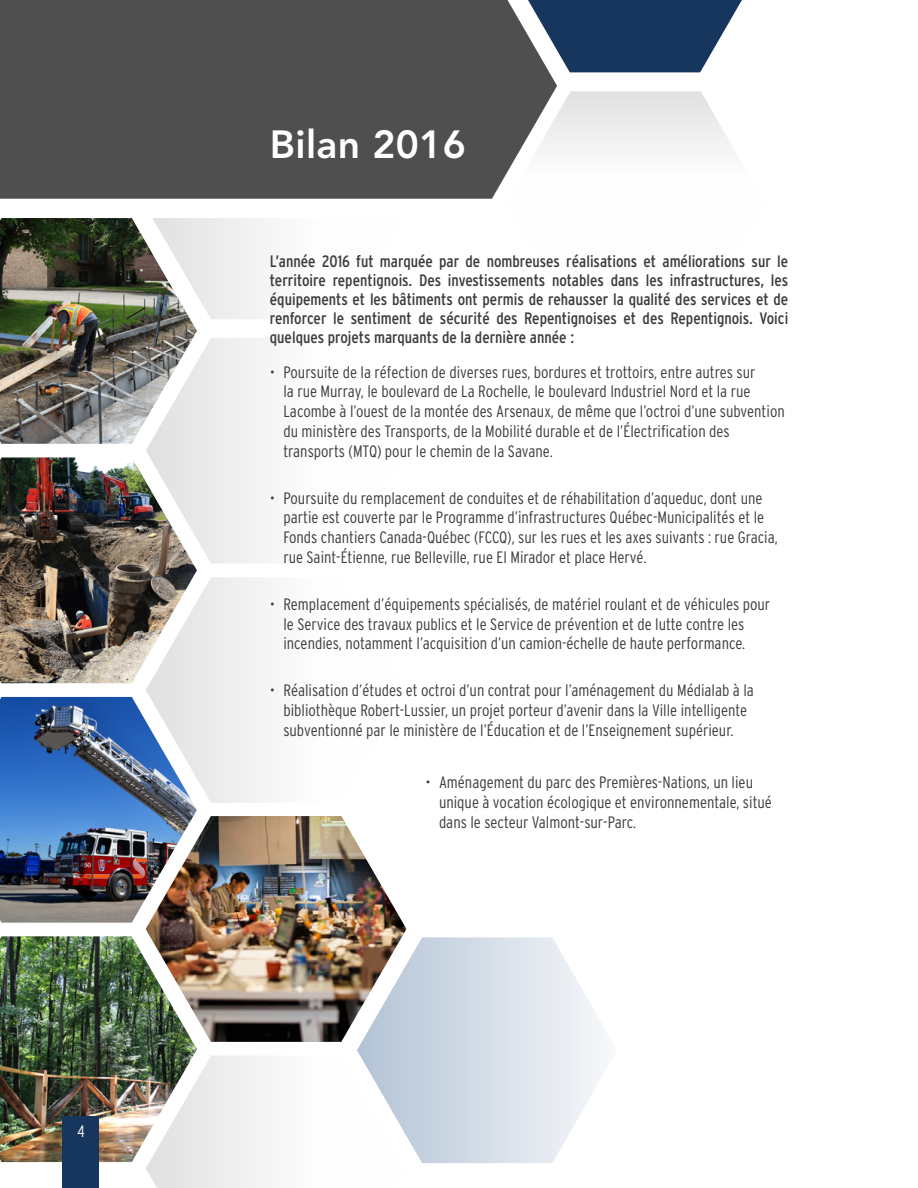
<style>
.page{position:relative;width:918px;height:1188px;background:#fff}
.page>*{position:absolute;margin:0;border:0;box-sizing:border-box;transform-origin:0 0}
.t1{font:800 39px "Avenir";letter-spacing:.01em;color:#fff}
.t2{font:300 condensed 16.5px/19.8px "Interstate";color:#3c3c3b}
.t3{font:condensed 16.5px/18.9px "Interstate";color:#3c3c3b;text-align:justify}
.t4{font:300 condensed 16.5px "Interstate";color:#fff}
</style>
<div class="page">
<svg style="left:557px;top:91px;width:177px;height:59px;fill:#ededed"></svg>
<div style="left:0;top:0;width:557px;height:199px;background:#504f4f"></div>
<svg style="left:528px;top:0;width:214px;height:72px"></svg>
<img style="left:0;top:218px;width:197px;height:226px">
<svg style="left:146px;top:338px;width:121px;height:225px;fill:#eee"></svg>
<img style="left:0;top:457px;width:197px;height:226px">
<svg style="left:146px;top:577px;width:121px;height:226px;fill:#eee"></svg>
<img style="left:0;top:697px;width:197px;height:226px">
<img style="left:0;top:936px;width:197px;height:226px">
<svg style="left:152px;top:218px;width:115px;height:101px"></svg>
<img style="left:146px;top:816px;width:260px;height:226px">
<svg style="left:146px;top:1056px;width:121px;height:132px"></svg>
<svg style="left:357px;top:937px;width:246px;height:226px"></svg>
<div style="left:63px;top:1117px;width:36px;height:71px;background:#17365d"></div>
<p class="t4" style="left:77px;top:1122px;width:9px">4</p>
<h1 class="t1" style="left:270px;top:121px;width:197px">Bilan 2016</h1>
<p class="t3" style="left:270px;top:252px;width:520px">L’année 2016 fut marquée par de nombreuses réalisations et améliorations sur le territoire repentignois. Des investissements notables dans les infrastructures, les équipements et les bâtiments ont permis de rehausser la qualité des services et de renforcer le sentiment de sécurité des Repentignoises et des Repentignois. Voici quelques projets marquants de la dernière année :</p>
<p class="t2" style="left:283px;top:362px;width:503px;text-indent:-13px">• Poursuite de la réfection de diverses rues, bordures et trottoirs, entre autres sur<br>la rue Murray, le boulevard de La Rochelle, le boulevard Industriel Nord et la rue Lacombe à l’ouest de la montée des Arsenaux, de même que l’octroi d’une subvention du ministère des Transports, de la Mobilité durable et de l’Électrification des transports (MTQ) pour le chemin de la Savane.</p>
<p class="t2" style="left:283px;top:488px;width:496px;text-indent:-13px">• Poursuite du remplacement de conduites et de réhabilitation d’aqueduc, dont une partie est couverte par le Programme d’infrastructures Québec-Municipalités et le Fonds chantiers Canada-Québec (FCCQ), sur les rues et les axes suivants : rue Gracia, rue Saint-Étienne, rue Belleville, rue El Mirador et place Hervé.</p>
<p class="t2" style="left:283px;top:594px;width:488px;text-indent:-13px">• Remplacement d’équipements spécialisés, de matériel roulant et de véhicules pour le Service des travaux publics et le Service de prévention et de lutte contre les incendies, notamment l’acquisition d’un camion-échelle de haute performance.</p>
<p class="t2" style="left:270px;top:680px;width:486px;text-align:center">• Réalisation d’études et octroi d’un contrat pour l’aménagement du Médialab à la bibliothèque Robert-Lussier, un projet porteur d’avenir dans la Ville intelligente subventionné par le ministère de l’Éducation et de l’Enseignement supérieur.</p>
<p class="t2" style="left:439px;top:772px;width:334px;text-indent:-13px">• Aménagement du parc des Premières-Nations, un lieu unique à vocation écologique et environnementale, situé dans le secteur Valmont-sur-Parc.</p>
</div>
